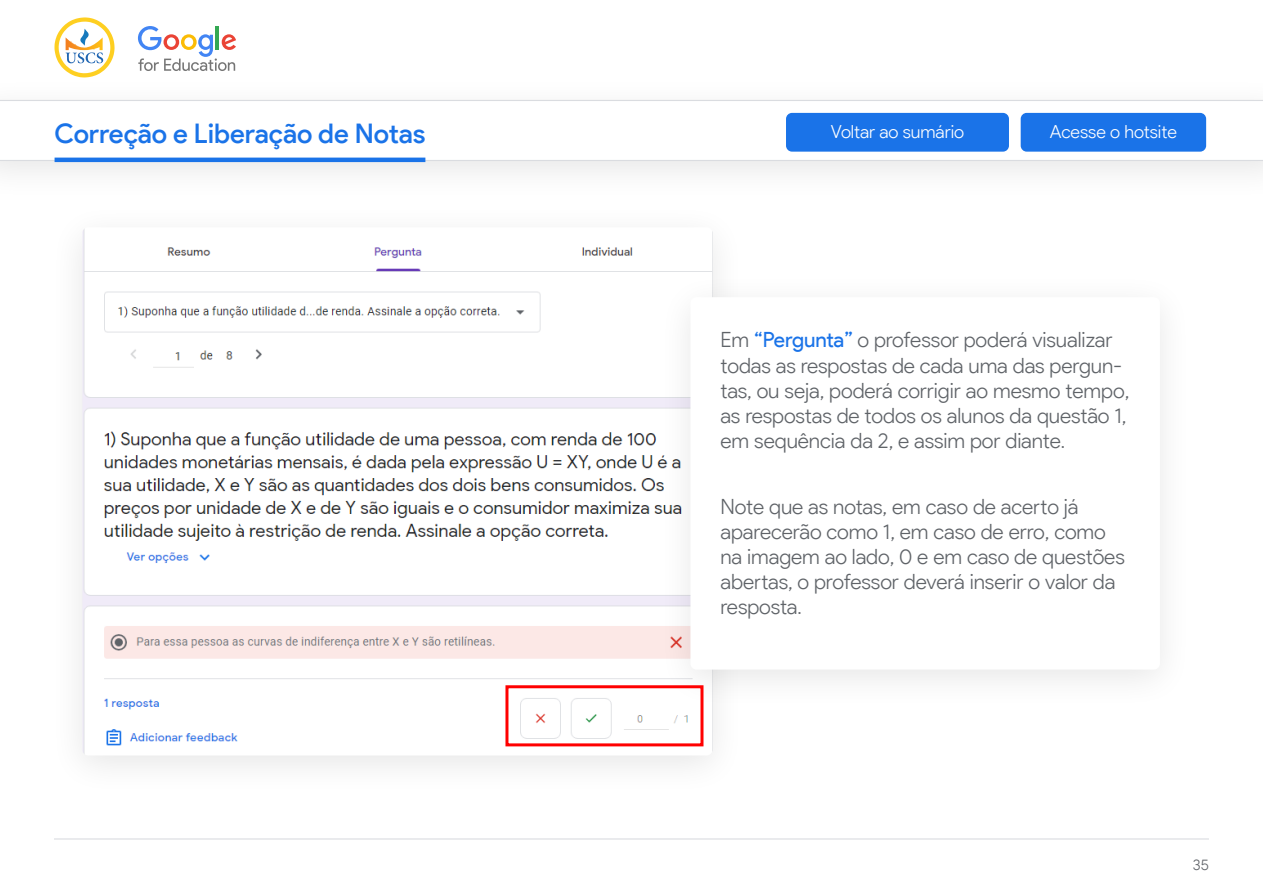
<style>
.page{position:relative;width:1263px;height:893px;background:#fff}
.page>*{position:absolute;margin:0;border:0;box-sizing:border-box;transform-origin:0 0}
.t1{font:500 27px "Product Sans";letter-spacing:-.005em;color:#1a73e8}
.t2{font:300 21px/25.2px "Product Sans";letter-spacing:-.005em;color:#5f6368}
.t3{font:300 18px "Product Sans";letter-spacing:-.005em;color:#fff}
.t4{font:300 15px "Product Sans";color:#5f6368}
.s1{font-weight:400;color:#1a73e8}
</style>
<div class="page">
<svg style="left:138px;top:26px;width:98px;height:45px"></svg>
<svg style="left:54px;top:17px;width:61px;height:57px"></svg>
<svg style="left:0;top:100px;width:1263px;height:61px"></svg>
<hr style="left:54px;top:838px;width:1155px;height:1px;background:#dadce0">
<div style="left:786px;top:113px;width:223px;height:39px;background:#1a73e8;border-radius:6px"></div>
<div style="left:1021px;top:113px;width:185px;height:39px;background:#1a73e8;border-radius:6px"></div>
<hr style="left:55px;top:158px;width:370px;height:4px;background:#1a73e8">
<img style="left:82px;top:229px;width:631px;height:526px">
<div style="left:657px;top:271px;width:536px;height:439px;background:#fff"></div>
<div style="left:505px;top:685px;width:198px;height:61px;border:3px solid #f00"></div>
<p class="t1" style="left:55px;top:117px;width:372px">Correção e Liberação de Notas</p>
<p class="t3" style="left:831px;top:120px;width:135px">Voltar ao sumário</p>
<p class="t3" style="left:1050px;top:120px;width:128px">Acesse o hotsite</p>
<p class="t2" style="left:720px;top:327px;width:410px">Em <span class="s1">“Pergunta”</span> o professor poderá visualizar todas as respostas de cada uma das pergun&shy;tas, ou seja, poderá corrigir ao mesmo tempo, as respostas de todos os alunos da questão 1, em sequência da 2, e assim por diante.</p>
<p class="t2" style="left:720px;top:494px;width:406px">Note que as notas, em caso de acerto já aparecerão como 1, em caso de erro, como na imagem ao lado, 0 e em caso de questões abertas, o professor deverá inserir o valor da resposta.</p>
<p class="t4" style="left:1193px;top:856px;width:18px">35</p>
</div>
